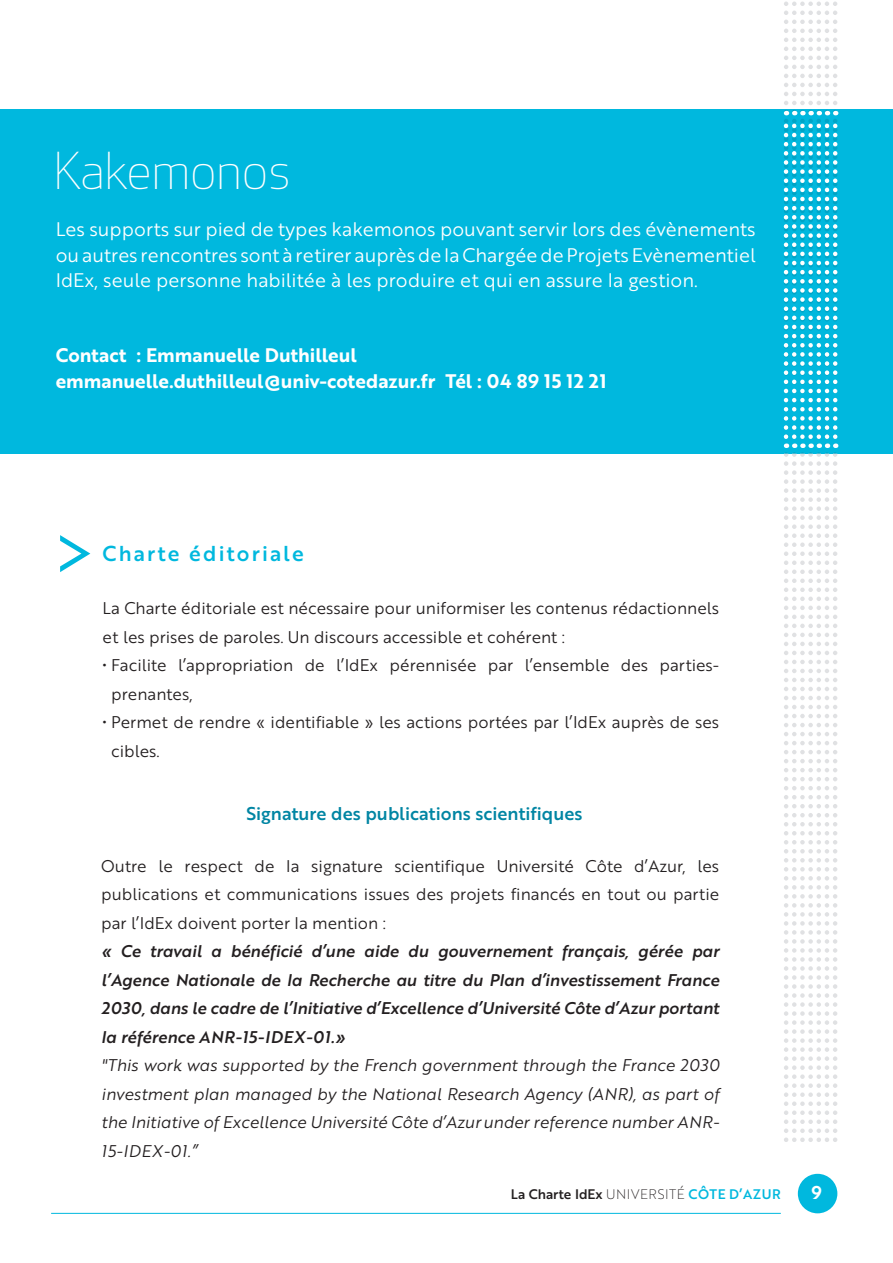
<style>
.page{position:relative;width:893px;height:1263px;background:#fff}
.page>*{position:absolute;margin:0;border:0;box-sizing:border-box;transform-origin:0 0}
.t1{font:72px "Brother 1816 Book";color:#00b8de}
.t2{font:300 49.65px "Apex New";color:#fff}
.t3{font:21px "Brother 1816 Medium";letter-spacing:.1em;color:#00b8de}
.t4{font:19.05px/25.5px "Brother 1816 Book";color:#fff;text-align:justify}
.t5{font:19.05px/25.5px "Brother 1816 Bold";color:#fff}
.t6{font:18px "Brother 1816 Medium";color:#0085a3}
.t7{font:18px "Brother 1816 Bold";color:#fff}
.t8{font:16.5px/28.5px "Brother 1816 Book";color:#231f20}
.t9{font:16.5px/28.5px "Brother 1816 Medium Italic";color:#231f20;text-align:justify}
.t10{font:16.5px/28.5px "Brother 1816 Book Italic";color:#231f20;text-align:justify}
.t11{font:13.5px "Brother 1816 Medium";color:#231f20}
.s1{font-family:"Brother 1816 Thin"}
.s2{color:#00b8de}
</style>
<div class="page">
<div style="left:798px;top:1174px;width:39px;height:39px;background:#00b8de;border-radius:50%"></div>
<hr style="left:51px;top:1213px;width:730px;height:1px;background:#00b8de">
<div style="left:0;top:109px;width:893px;height:344px;background:#00b8de"></div>
<svg style="left:784px;top:2px;width:53px;height:1140px"></svg>
<h2 class="t2" style="left:54px;top:140px;width:238px">Kakemonos</h2>
<p class="t4" style="left:56px;top:216px;width:701px">Les supports sur pied de types kakemonos pouvant servir lors des évènements ou autres rencontres sont à retirer auprès de la Chargée de Projets Evènementiel IdEx, seule personne habilitée à les produire et qui en assure la gestion.</p>
<p class="t5" style="left:56px;top:342px;width:552px">Contact : Emmanuelle Duthilleul emmanuelle.duthilleul@univ-cotedazur.fr Tél : 04 89 15 12 21</p>
<h1 class="t1" style="left:53px;top:500px;width:43px">&gt;</h1>
<p class="t3" style="left:103px;top:537px;width:203px">Charte éditoriale</p>
<p class="t8" style="left:103px;top:594px;width:618px">La Charte éditoriale est nécessaire pour uniformiser les contenus rédactionnels et les prises de paroles. Un discours accessible et cohérent :</p>
<p class="t8" style="left:111px;top:651px;width:609px;text-indent:-9px">• Facilite l’appropriation de l’IdEx pérennisée par l’ensemble des parties&shy;prenantes,</p>
<p class="t8" style="left:111px;top:708px;width:609px;text-indent:-9px">• Permet de rendre « identifiable » les actions portées par l’IdEx auprès de ses cibles.</p>
<p class="t6" style="left:246px;top:800px;width:338px">Signature des publications scientifiques</p>
<p class="t8" style="left:101px;top:851px;width:619px;text-align:justify">Outre le respect de la signature scientifique Université Côte d’Azur, les publications et communications issues des projets financés en tout ou partie par l’IdEx doivent porter la mention :</p>
<p class="t9" style="left:101px;top:936px;width:619px">« Ce travail a bénéficié d’une aide du gouvernement français, gérée par l’Agence Nationale de la Recherche au titre du Plan d’investissement France 2030, dans le cadre de l’Initiative d’Excellence d’Université Côte d’Azur portant la référence ANR-15-IDEX-01.»</p>
<p class="t10" style="left:101px;top:1050px;width:619px">"This work was supported by the French government through the France 2030 investment plan managed by the National Research Agency (ANR), as part of the Initiative of Excellence Université Côte d’Azurunder reference number ANR-15-IDEX-01.”</p>
<p class="t11" style="left:511px;top:1183px;width:271px">La Charte IdEx <span class="s1">UNIVERSITÉ</span> <span class="s2">CÔTE D’AZUR</span></p>
<p class="t7" style="left:812px;top:1179px;width:12px">9</p>
</div>
